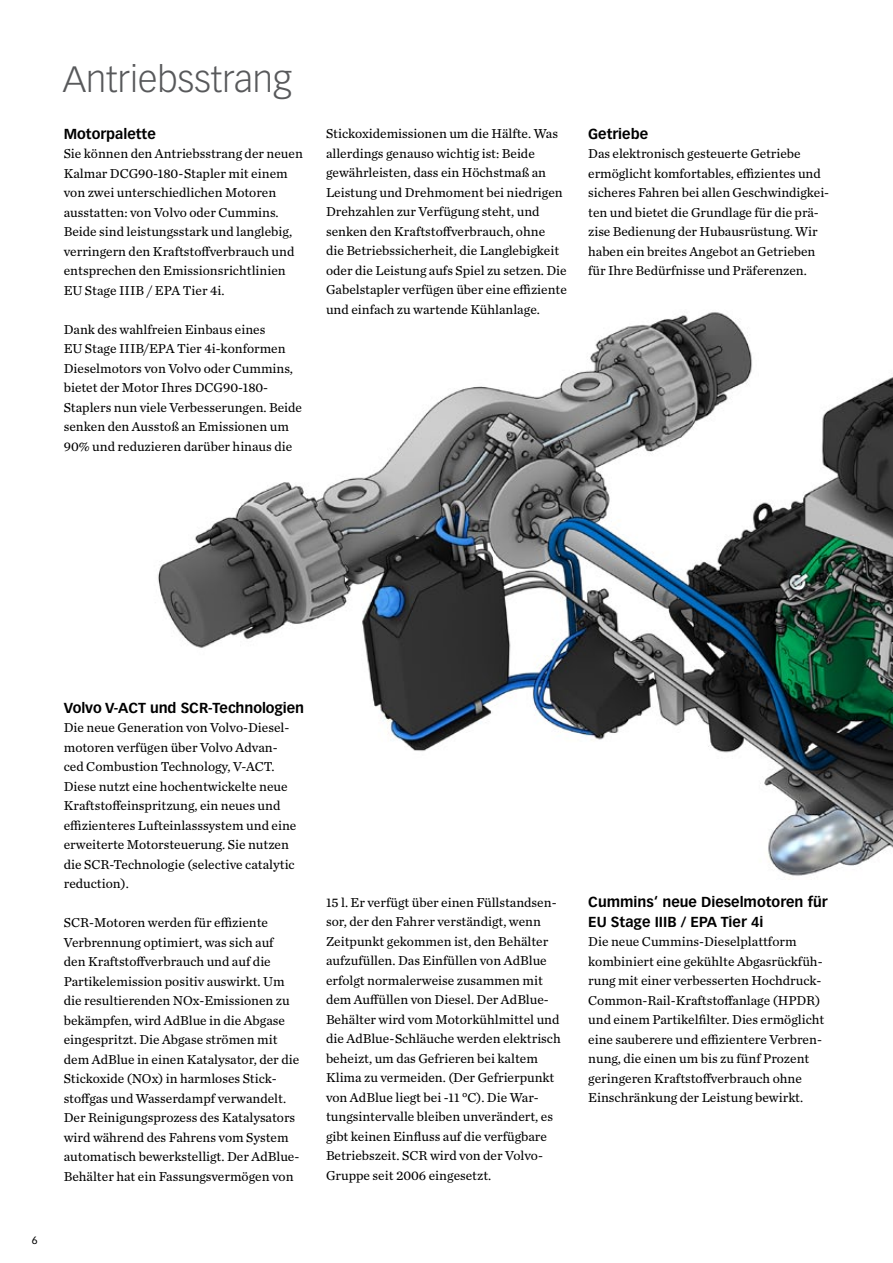
<style>
.page{position:relative;width:893px;height:1263px;background:#fff}
.page>*{position:absolute;margin:0;border:0;box-sizing:border-box;transform-origin:0 0}
.t1{font:300 36px "Vectora LT Pro";color:#58595b}
.t2{font:700 14.25px/19.5px "Vectora LT Pro";color:#000}
.t3{font:13.5px/19.5px "Chronicle Text G2";color:#000}
.t4{font:10.5px "Vectora LT Pro";color:#000}
</style>
<div class="page">
<img style="left:158px;top:312px;width:735px;height:564px">
<h1 class="t1" style="left:63px;top:57px;width:230px">Antriebsstrang</h1>
<p class="t2" style="left:64px;top:124px;width:94px">Motorpalette</p>
<p class="t3" style="left:64px;top:143px;width:241px">Sie können den Antriebsstrang der neuen Kalmar DCG90-180-Stapler mit einem von zwei unterschiedlichen Motoren ausstatten: von Volvo oder Cummins.<br>Beide sind leistungsstark und langlebig, verringern den Kraftstoffverbrauch und entsprechen den Emissionsrichtlinien EU Stage IIIB / EPA Tier 4i.</p>
<p class="t3" style="left:64px;top:319px;width:240px">Dank des wahlfreien Einbaus eines<br>EU Stage IIIB/EPA Tier 4i-konformen Dieselmotors von Volvo oder Cummins, bietet der Motor Ihres DCG90-180- Staplers nun viele Verbesserungen. Beide senken den Ausstoß an Emissionen um 90% und reduzieren darüber hinaus die</p>
<p class="t3" style="left:326px;top:123px;width:242px">Stickoxidemissionen um die Hälfte. Was allerdings genauso wichtig ist: Beide gewährleisten, dass ein Höchstmaß an Leistung und Drehmoment bei niedrigen Drehzahlen zur Verfügung steht, und senken den Kraftstoffverbrauch, ohne<br>die Betriebssicherheit, die Langlebigkeit oder die Leistung aufs Spiel zu setzen. Die Gabelstapler verfügen über eine effiziente und einfach zu wartende Kühlanlage.</p>
<p class="t2" style="left:588px;top:124px;width:61px">Getriebe</p>
<p class="t3" style="left:588px;top:143px;width:242px">Das elektronisch gesteuerte Getriebe ermöglicht komfortables, effizientes und sicheres Fahren bei allen Geschwindigkei&shy;ten und bietet die Grundlage für die prä&shy;zise Bedienung der Hubausrüstung. Wir haben ein breites Angebot an Getrieben für Ihre Bedürfnisse und Präferenzen.</p>
<p class="t4" style="left:32px;top:1234px;width:7px">6</p>
<p class="t2" style="left:64px;top:698px;width:242px">Volvo V-ACT und SCR-Technologien</p>
<p class="t3" style="left:64px;top:717px;width:234px">Die neue Generation von Volvo-Diesel&shy;motoren verfügen über Volvo Advan&shy;ced Combustion Technology, V-ACT.<br>Diese nutzt eine hochentwickelte neue Kraftstoffeinspritzung, ein neues und effizienteres Lufteinlasssystem und eine erweiterte Motorsteuerung. Sie nutzen die SCR-Technologie (selective catalytic reduction).</p>
<p class="t3" style="left:64px;top:912px;width:237px">SCR-Motoren werden für effiziente Verbrennung optimiert, was sich auf<br>den Kraftstoffverbrauch und auf die Partikelemission positiv auswirkt. Um die resultierenden NOx-Emissionen zu bekämpfen, wird AdBlue in die Abgase eingespritzt. Die Abgase strömen mit dem AdBlue in einen Katalysator, der die Stickoxide (NOx) in harmloses Stick&shy;stoffgas und Wasserdampf verwandelt.<br>Der Reinigungsprozess des Katalysators wird während des Fahrens vom System automatisch bewerkstelligt. Der AdBlue-Behälter hat ein Fassungsvermögen von</p>
<p class="t3" style="left:326px;top:892px;width:236px">15 l. Er verfügt über einen Füllstandsen&shy;sor, der den Fahrer verständigt, wenn Zeitpunkt gekommen ist, den Behälter aufzufüllen. Das Einfüllen von AdBlue erfolgt normalerweise zusammen mit dem Auffüllen von Diesel. Der AdBlue-Behälter wird vom Motorkühlmittel und die AdBlue-Schläuche werden elektrisch beheizt, um das Gefrieren bei kaltem Klima zu vermeiden. (Der Gefrierpunkt von AdBlue liegt bei -11 °C). Die War&shy;tungsintervalle bleiben unverändert, es gibt keinen Einfluss auf die verfügbare Betriebszeit. SCR wird von der Volvo-Gruppe seit 2006 eingesetzt.</p>
<p class="t2" style="left:588px;top:892px;width:241px">Cummins‘ neue Dieselmotoren für<br>EU Stage IIIB / EPA Tier 4i</p>
<p class="t3" style="left:588px;top:931px;width:238px">Die neue Cummins-Dieselplattform kombiniert eine gekühlte Abgasrückfüh&shy;rung mit einer verbesserten Hochdruck-Common-Rail-Kraftstoffanlage (HPDR) und einem Partikelfilter. Dies ermöglicht eine sauberere und effizientere Verbren&shy;nung, die einen um bis zu fünf Prozent geringeren Kraftstoffverbrauch ohne Einschränkung der Leistung bewirkt.</p>
</div>
